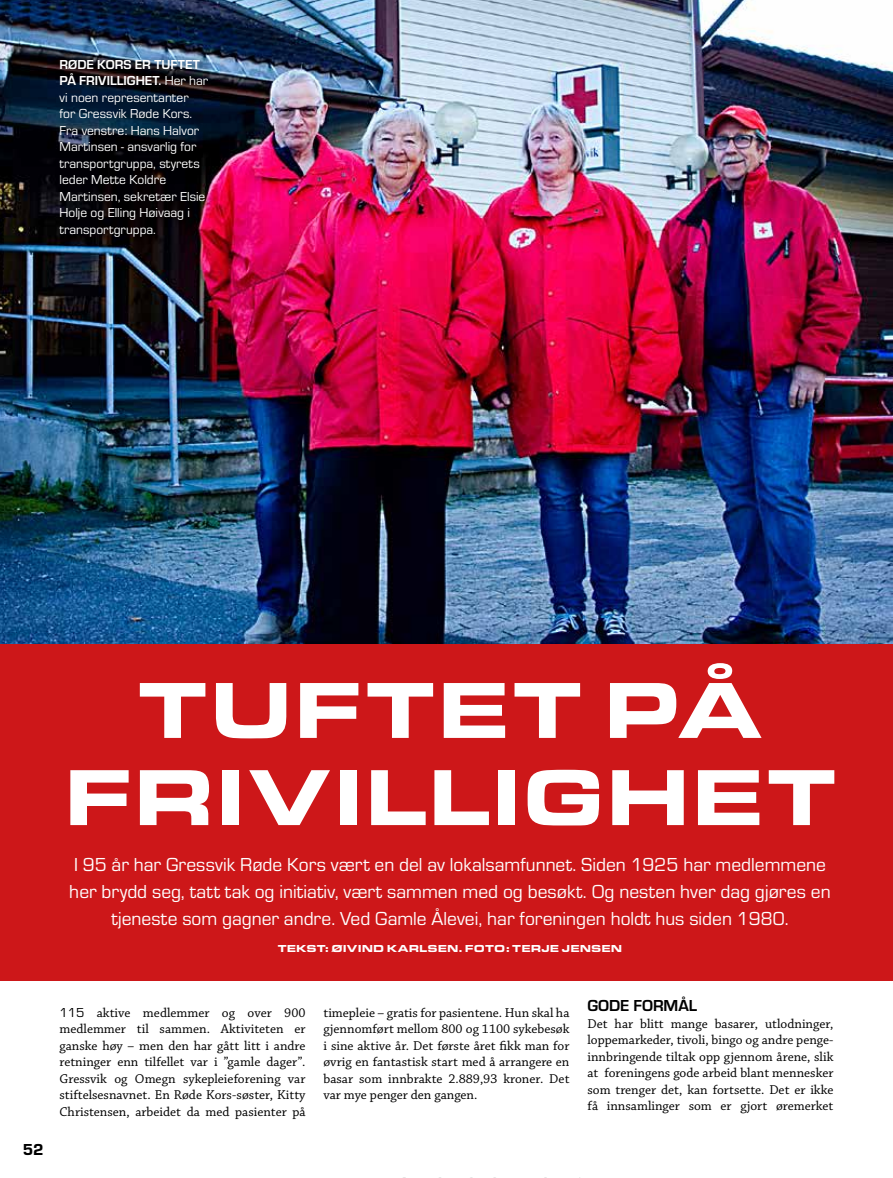
<style>
.page{position:relative;width:893px;height:1178px;background:#fff}
.page>*{position:absolute;margin:0;border:0;box-sizing:border-box;transform-origin:0 0}
.t1{font:900 82.35px/87.2px "Eurostile Ext";color:#fff;text-align:center}
.t2{font:19.5px/27px "Eurostile";color:#fff;text-align:center}
.t3{font:700 16.5px "Eurostile";color:#000}
.t4{font:16.5px "Eurostile Hea";color:#000}
.t5{font:13.5px/16.5px "Chaparral Pro";color:#000;text-align:justify}
.t6{font:13.5px/16.5px "Eurostile";color:#fff}
.t7{font:900 10.5px "Eurostile Ext";color:#fff}
.s1{font-weight:700}
.s2{font-family:"Eurostile"}
</style>
<div class="page">
<div style="left:0;top:643px;width:893px;height:337px;background:#cd1719"></div>
<img style="left:0;top:0;width:893px;height:643px">
<div style="left:55px;top:55px;width:164px;height:192px;background:#000;opacity:.75"></div>
<p class="t6" style="left:60px;top:55px;width:150px"><span class="s1">RØDE KORS ER TUFTET<br>PÅ FRIVILLIGHET.</span> Her har vi noen representanter<br>for Gressvik Røde Kors.<br>Fra venstre: Hans Halvor<br>Martinsen - ansvarlig for transportgruppa, styrets leder Mette Koldre<br>Martinsen, sekretær Elsie<br>Holje og Elling Høivaag i transportgruppa.</p>
<h1 class="t1" style="left:63px;top:661px;width:775px">TUFTET PÅ<br>FRIVILLIGHET</h1>
<p class="t2" style="left:69px;top:850px;width:763px">I 95 år har Gressvik Røde Kors vært en del av lokalsamfunnet. Siden 1925 har medlemmene her brydd seg, tatt tak og initiativ, vært sammen med og besøkt. Og nesten hver dag gjøres en tjeneste som gagner andre. Ved Gamle Ålevei, har foreningen holdt hus siden 1980.</p>
<p class="t7" style="left:278px;top:940px;width:346px">TEKST: ØIVIND KARLSEN. FOTO: TERJE JENSEN</p>
<p class="t4" style="left:23px;top:1138px;width:22px">52</p>
<p class="t5" style="left:60px;top:1005px;width:247px"><span class="s2">115</span> aktive medlemmer og over 900 medlemmer til sammen. Aktiviteten er ganske høy – men den har gått litt i andre retninger enn tilfellet var i ”gamle dager”.<br>Gressvik og Omegn sykepleieforening var stiftelsesnavnet. En Røde Kors-søster, Kitty Christensen, arbeidet da med pasienter på</p>
<p class="t5" style="left:323px;top:1005px;width:247px">timepleie – gratis for pasientene. Hun skal ha gjennomført mellom 800 og 1100 sykebesøk i sine aktive år. Det første året kk man for øvrig en fantastisk start med å arrangere en basar som innbrakte 2.889,93 kroner. Det var mye penger den gangen.</p>
<p class="t3" style="left:587px;top:994px;width:111px">GODE FORMÅL</p>
<p class="t5" style="left:587px;top:1016px;width:247px">Det har blitt mange basarer, utlodninger, loppemarkeder, tivoli, bingo og andre penge&shy;innbringende tiltak opp gjennom årene, slik at foreningens gode arbeid blant mennesker som trenger det, kan fortsette. Det er ikke få innsamlinger som er gjort øremerket</p>
</div>
